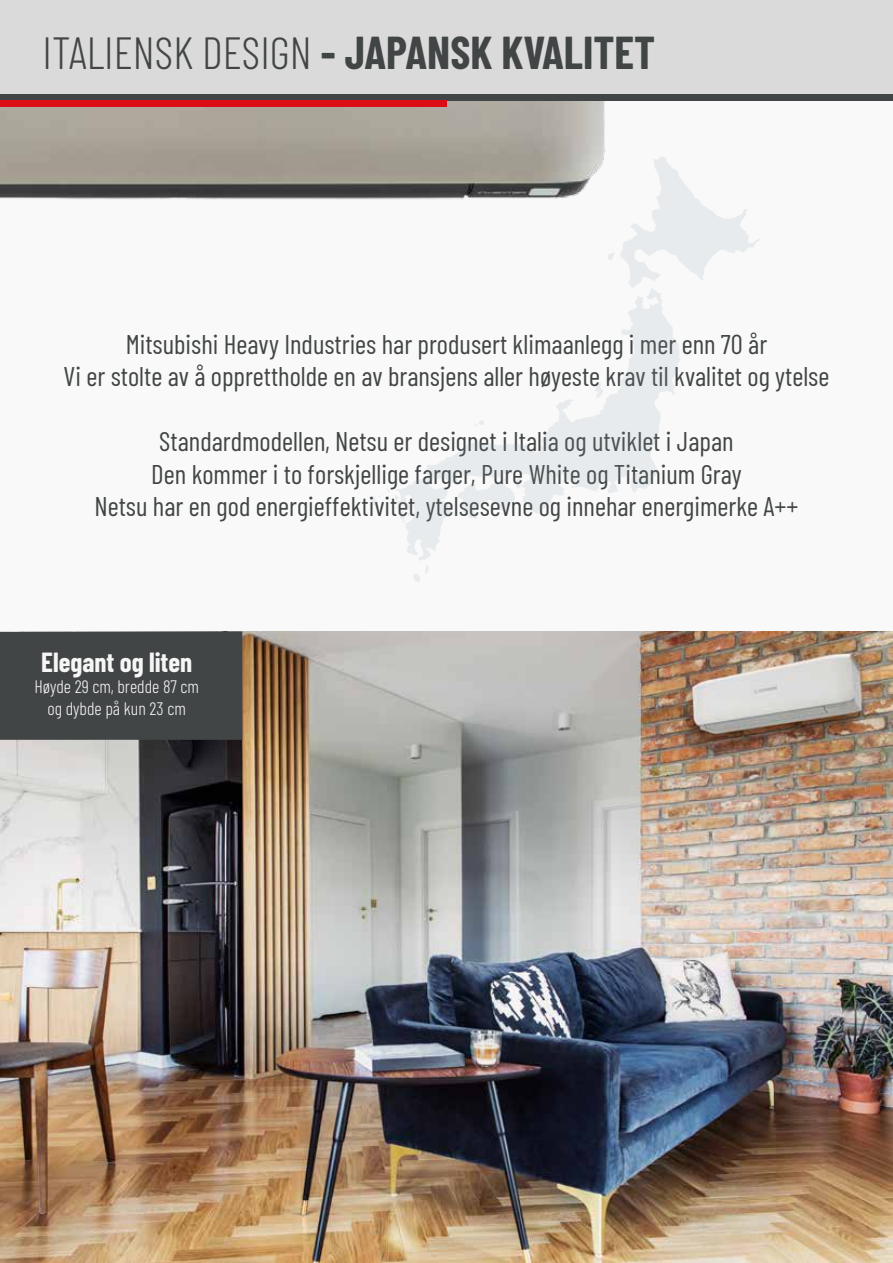
<style>
.page{position:relative;width:893px;height:1263px;background:#fff}
.page>*{position:absolute;margin:0;border:0;box-sizing:border-box;transform-origin:0 0}
.t1{font:700 45px "Barlow Condensed";color:#424546}
.t2{font:27px/32.4px "Barlow Condensed";color:#424546;text-align:center}
.t3{font:700 27px "Barlow Condensed";color:#f6f6f6}
.t4{font:300 18px/21.6px "Barlow Condensed";color:#f6f6f6;text-align:center}
.s1{font-weight:300}
</style>
<div class="page">
<img style="left:0;top:100px;width:674px;height:100px">
<div style="left:0;top:0;width:893px;height:94px;background:#dadada"></div>
<img style="left:0;top:631px;width:893px;height:632px">
<div style="left:0;top:631px;width:242px;height:109px;background:#424546"></div>
<div style="left:0;top:94px;width:893px;height:6px;background:#424546"></div>
<div style="left:0;top:100px;width:446px;height:6px;background:#dc0d15"></div>
<svg style="left:608px;top:156px;width:153px;height:132px"></svg>
<svg style="left:372px;top:489px;width:19px;height:17px"></svg>
<svg style="left:413px;top:565px;width:16px;height:17px"></svg>
<svg style="left:395px;top:288px;width:286px;height:273px"></svg>
<h1 class="t1" style="left:43px;top:21px;width:614px"><span class="s1">ITALIENSK DESIGN</span> - JAPANSK KVALITET</h1>
<p class="t2" style="left:64px;top:326px;width:767px">Mitsubishi Heavy Industries har produsert klimaanlegg i mer enn 70 år<br>Vi er stolte av å opprettholde en av bransjens aller høyeste krav til kvalitet og ytelse</p>
<p class="t2" style="left:95px;top:423px;width:705px">Standardmodellen, Netsu er designet i Italia og utviklet i Japan<br>Den kommer i to forskjellige farger, Pure White og Titanium Gray<br>Netsu har en god energieffektivitet, ytelsesevne og innehar energimerke A++</p>
<p class="t3" style="left:41px;top:643px;width:153px">Elegant og liten</p>
<p class="t4" style="left:34px;top:675px;width:166px">Høyde 29 cm, bredde 87 cm og dybde på kun 23 cm</p>
</div>
